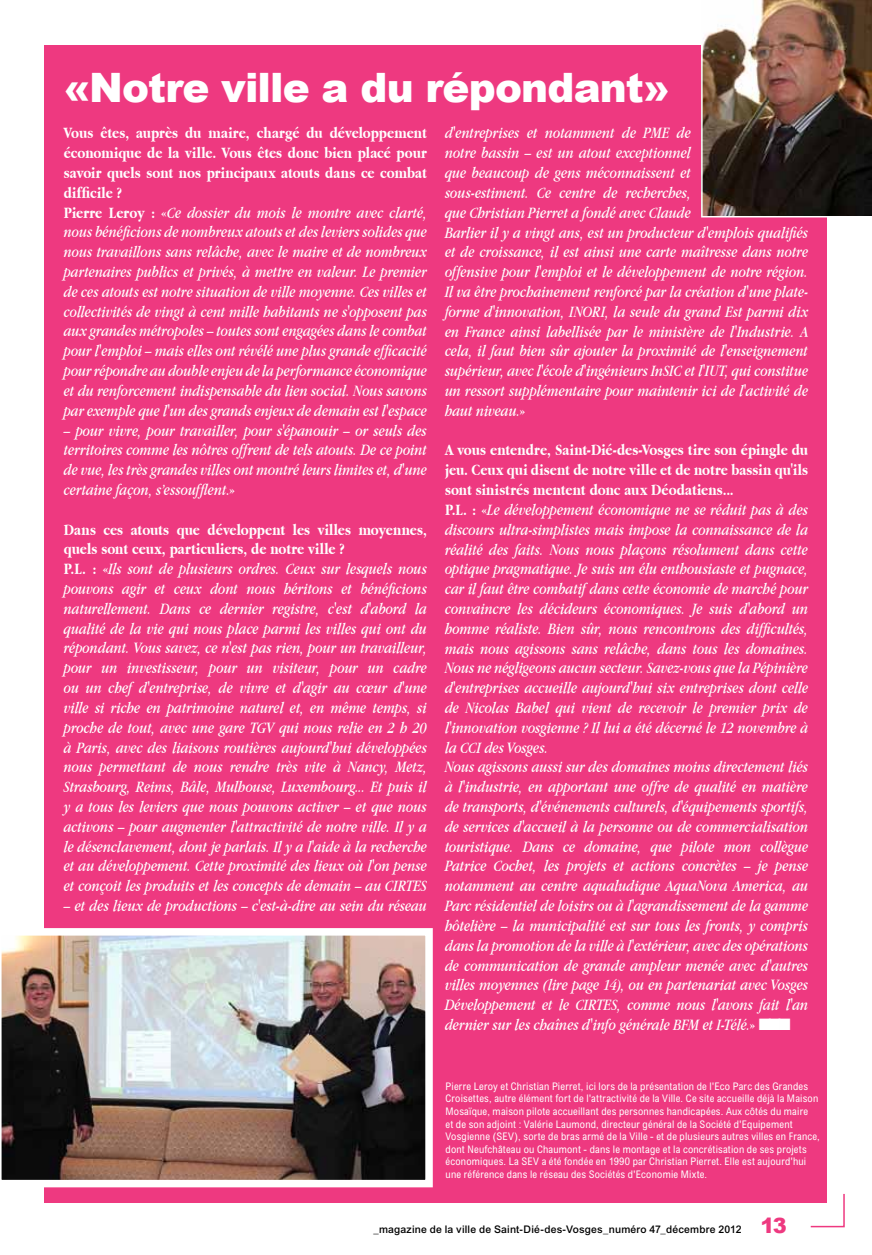
<style>
.page{position:relative;width:872px;height:1255px;background:#fff}
.page>*{position:absolute;margin:0;border:0;box-sizing:border-box;transform-origin:0 0}
.t1{font:900 40.5px "Arial";letter-spacing:-.02em;color:#fff}
.t2{font:900 21px "Arial";color:#ee3980}
.t3{font:italic 16.5px/19.8px "Apple Garamond";color:#fff}
.t4{font:condensed 10.5px/12.6px "Arial";letter-spacing:.02em;color:#fff}
.t5{font:500 10.5px "Arial";letter-spacing:.02em;color:#000}
.s1{font-weight:700;font-style:normal}
.s2{font-style:normal}
</style>
<div class="page">
<div style="left:44px;top:46px;width:782px;height:1156px;background:#ee3980"></div>
<svg style="left:809px;top:1192px;width:36px;height:35px"></svg>
<img style="left:701px;top:0;width:171px;height:217px">
<img style="left:1px;top:928px;width:432px;height:259px">
<h1 class="t1" style="left:64px;top:65px;width:607px">«Notre ville a du répondant»</h1>
<p class="t3" style="left:64px;top:123px;width:365px"><span class="s1">Vous êtes, auprès du maire, chargé du développement économique de la ville. Vous êtes donc bien placé pour savoir quels sont nos principaux atouts dans ce combat difficile ?<br>Pierre Leroy :</span> <span class="s2">«</span>Ce dossier du mois le montre avec clarté, nous bénéficions de nombreux atouts et des leviers solides que nous travaillons sans relâche, avec le maire et de nombreux partenaires publics et privés, à mettre en valeur. Le premier de ces atouts est notre situation de ville moyenne. Ces villes et collectivités de vingt à cent mille habitants ne s'opposent pas aux grandes métropoles – toutes sont engagées dans le combat pour l'emploi – mais elles ont révélé une plus grande efficacité pour répondre au double enjeu de la performance économique et du renforcement indispensable du lien social. Nous savons par exemple que l'un des grands enjeux de demain est l'espace</p>
<p class="t3" style="left:64px;top:420px;width:365px;text-align:justify">– pour vivre, pour travailler, pour s'épanouir – or seuls des territoires comme les nôtres offrent de tels atouts. De ce point de vue, les très grandes villes ont montré leurs limites et, d'une certaine façon, s’essoufflent<span class="s2">.»</span></p>
<p class="t3" style="left:64px;top:519px;width:365px"><span class="s1">Dans ces atouts que développent les villes moyennes, quels sont ceux, particuliers, de notre ville ?<br>P.L. :</span> <span class="s2">«</span>Ils sont de plusieurs ordres. Ceux sur lesquels nous pouvons agir et ceux dont nous héritons et bénéficions naturellement. Dans ce dernier registre, c'est d'abord la qualité de la vie qui nous place parmi les villes qui ont du répondant. Vous savez, ce n'est pas rien, pour un travailleur, pour un investisseur, pour un visiteur, pour un cadre ou un chef d'entreprise, de vivre et d'agir au cœur d'une ville si riche en patrimoine naturel et, en même temps, si proche de tout, avec une gare TGV qui nous relie en 2 h 20 à Paris, avec des liaisons routières aujourd'hui développées nous permettant de nous rendre très vite à Nancy, Metz, Strasbourg, Reims, Bâle, Mulhouse, Luxembourg... Et puis il y a tous les leviers que nous pouvons activer – et que nous activons – pour augmenter l'attractivité de notre ville. Il y a le désenclavement, dont je parlais. Il y a l'aide à la recherche et au développement. Cette proximité des lieux où l'on pense et conçoit les produits et les concepts de demain – au CIRTES</p>
<p class="t3" style="left:64px;top:895px;width:364px">– et des lieux de productions – c'est-à-dire au sein du réseau</p>
<p class="t3" style="left:445px;top:123px;width:365px">d'entreprises et notamment de PME de<br>notre bassin – est un atout exceptionnel<br>que beaucoup de gens méconnaissent et<br>sous-estiment. Ce centre de recherches,<br>que Christian Pierret a fondé avec Claude<br>Barlier il y a vingt ans, est un producteur d'emplois qualifiés et de croissance, il est ainsi une carte maîtresse dans notre offensive pour l'emploi et le développement de notre région.<br>Il va être prochainement renforcé par la création d'une plate&shy;forme d'innovation, INORI, la seule du grand Est parmi dix en France ainsi labellisée par le ministère de l'Industrie. A cela, il faut bien sûr ajouter la proximité de l'enseignement supérieur, avec l'école d'ingénieurs InSIC et l'IUT, qui constitue un ressort supplémentaire pour maintenir ici de l'activité de haut niveau.<span class="s2">»</span></p>
<p class="t3" style="left:445px;top:440px;width:365px"><span class="s1">A vous entendre, Saint-Dié-des-Vosges tire son épingle du jeu. Ceux qui disent de notre ville et de notre bassin qu'ils sont sinistrés mentent donc aux Déodatiens...<br>P.L. :</span> <span class="s2">«</span>Le développement économique ne se réduit pas à des discours ultra-simplistes mais impose la connaissance de la réalité des faits. Nous nous plaçons résolument dans cette optique pragmatique. Je suis un élu enthousiaste et pugnace, car il faut être combatif dans cette économie de marché pour convaincre les décideurs économiques. Je suis d'abord un homme réaliste. Bien sûr, nous rencontrons des difficultés, mais nous agissons sans relâche, dans tous les domaines.<br>Nous ne négligeons aucun secteur. Savez-vous que la Pépinière d'entreprises accueille aujourd'hui six entreprises dont celle de Nicolas Babel qui vient de recevoir le premier prix de l'innovation vosgienne ? Il lui a été décerné le 12 novembre à la CCI des Vosges.<br>Nous agissons aussi sur des domaines moins directement liés à l'industrie, en apportant une offre de qualité en matière de transports, d'événements culturels, d'équipements sportifs, de services d'accueil à la personne ou de commercialisation touristique. Dans ce domaine, que pilote mon collègue Patrice Cochet, les projets et actions concrètes – je pense notamment au centre aqualudique AquaNova America, au Parc résidentiel de loisirs ou à l'agrandissement de la gamme hôtelière – la municipalité est sur tous les fronts, y compris dans la promotion de la ville à l'extérieur, avec des opérations de communication de grande ampleur menée avec d'autres villes moyennes (lire page 14), ou en partenariat avec Vosges Développement et le CIRTES, comme nous l'avons fait l'an dernier sur les chaînes d'info générale BFM et I-Télé.<span class="s2">»</span> ■■■</p>
<p class="t4" style="left:445px;top:1079px;width:376px">Pierre Leroy et Christian Pierret, ici lors de la présentation de l'Eco Parc des Grandes Croisettes, autre élément fort de l'attractivité de la Ville. Ce site accueille déjà la Maison Mosaïque, maison pilote accueillant des personnes handicapées. Aux côtés du maire<br>et de son adjoint : Valérie Laumond, directeur général de la Société d'Equipement Vosgienne (SEV), sorte de bras armé de la Ville - et de plusieurs autres villes en France, dont Neufchâteau ou Chaumont - dans le montage et la concrétisation de ses projets économiques. La SEV a été fondée en 1990 par Christian Pierret. Elle est aujourd'hui une référence dans le réseau des Sociétés d'Economie Mixte.</p>
<p class="t5" style="left:373px;top:1222px;width:370px">_magazine de la ville de Saint-Dié-des-Vosges_numéro 47_décembre 2012</p>
<p class="t2" style="left:760px;top:1213px;width:28px">13</p>
</div>
